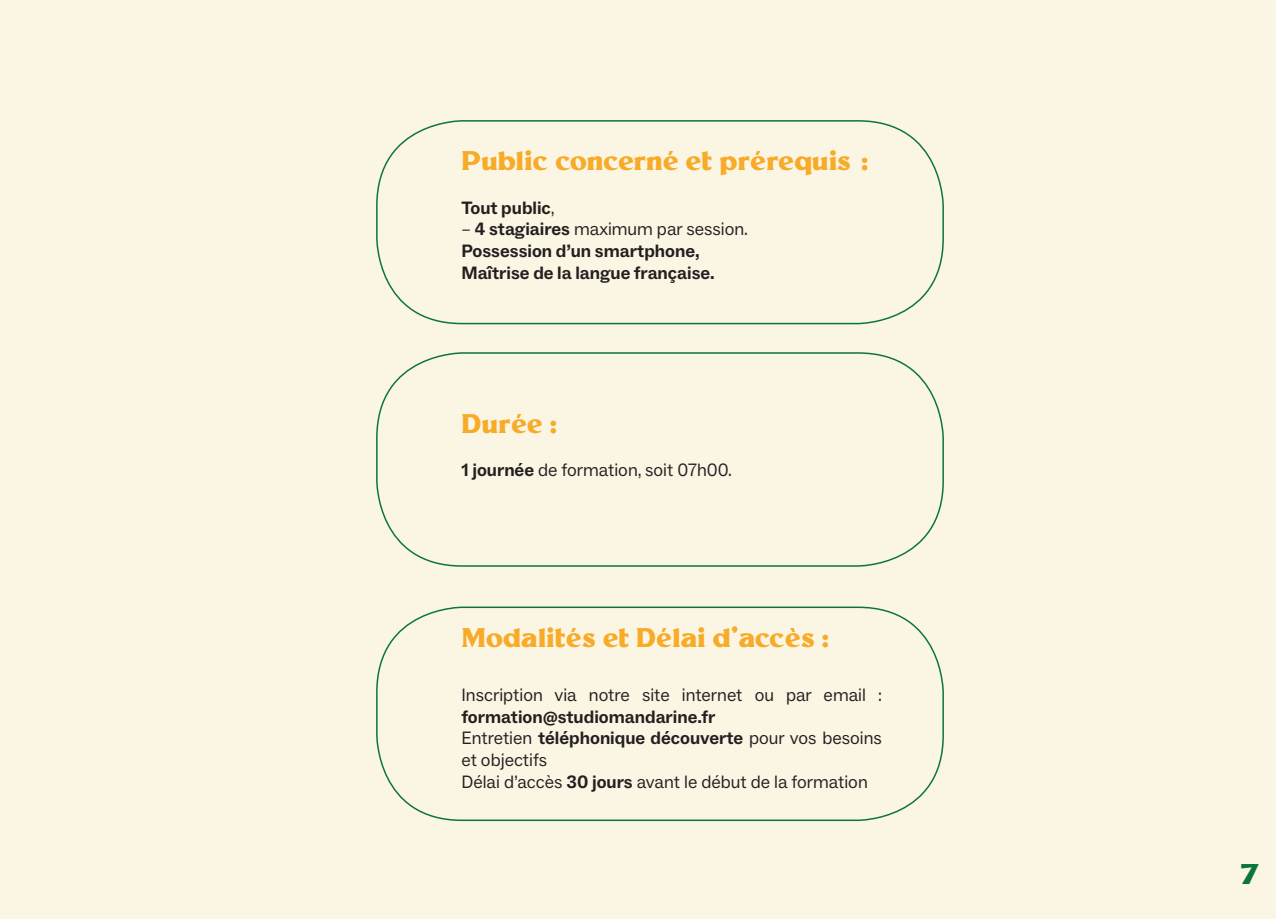
<style>
.page{position:relative;width:1276px;height:919px;background:#fff}
.page>*{position:absolute;margin:0;border:0;box-sizing:border-box;transform-origin:0 0}
.t1{font:28.5px "Millik";color:#0d753c}
.t2{font:27px "Millik";letter-spacing:-.015em;color:#f8ab28}
.t3{font:18px/21.6px "ABC Social";color:#231f20}
.t4{font:700 18px "ABC Social";color:#231f20}
.s1{font-weight:400}
.s2{font-weight:700}
</style>
<div class="page">
<div style="left:0;top:0;width:1276px;height:918px;background:#fbf5e3"></div>
<div style="left:376px;top:120px;width:568px;height:204px;border:2px solid #0d753c;border-radius:85px"></div>
<div style="left:376px;top:352px;width:568px;height:214px;border:2px solid #0d753c;border-radius:85px"></div>
<div style="left:376px;top:606px;width:568px;height:215px;border:2px solid #0d753c;border-radius:85px"></div>
<p class="t2" style="left:461px;top:146px;width:408px">Public concerné et prérequis :</p>
<p class="t4" style="left:461px;top:196px;width:95px">Tout public<span class="s1">,</span></p>
<p class="t3" style="left:461px;top:219px;width:288px">– <span class="s2">4 stagiaires</span> maximum par session.</p>
<p class="t4" style="left:461px;top:240px;width:240px">Possession d’un smartphone,</p>
<p class="t4" style="left:461px;top:261px;width:255px">Maîtrise de la langue française.</p>
<p class="t2" style="left:461px;top:408px;width:97px">Durée :</p>
<p class="t3" style="left:461px;top:459px;width:272px"><span class="s2">1 journée</span> de formation, soit 07h00.</p>
<p class="t2" style="left:461px;top:622px;width:369px">Modalités et Délai d’accès :</p>
<p class="t3" style="left:461px;top:684px;width:422px">Inscription via notre site internet ou par email : <span class="s2">formation@studiomandarine.fr</span></p>
<p class="t3" style="left:461px;top:727px;width:422px">Entretien <span class="s2">téléphonique découverte</span> pour vos besoins et objectifs</p>
<p class="t3" style="left:461px;top:771px;width:408px">Délai d’accès <span class="s2">30 jours</span> avant le début de la formation</p>
<p class="t1" style="left:1240px;top:857px;width:21px">7</p>
</div>
